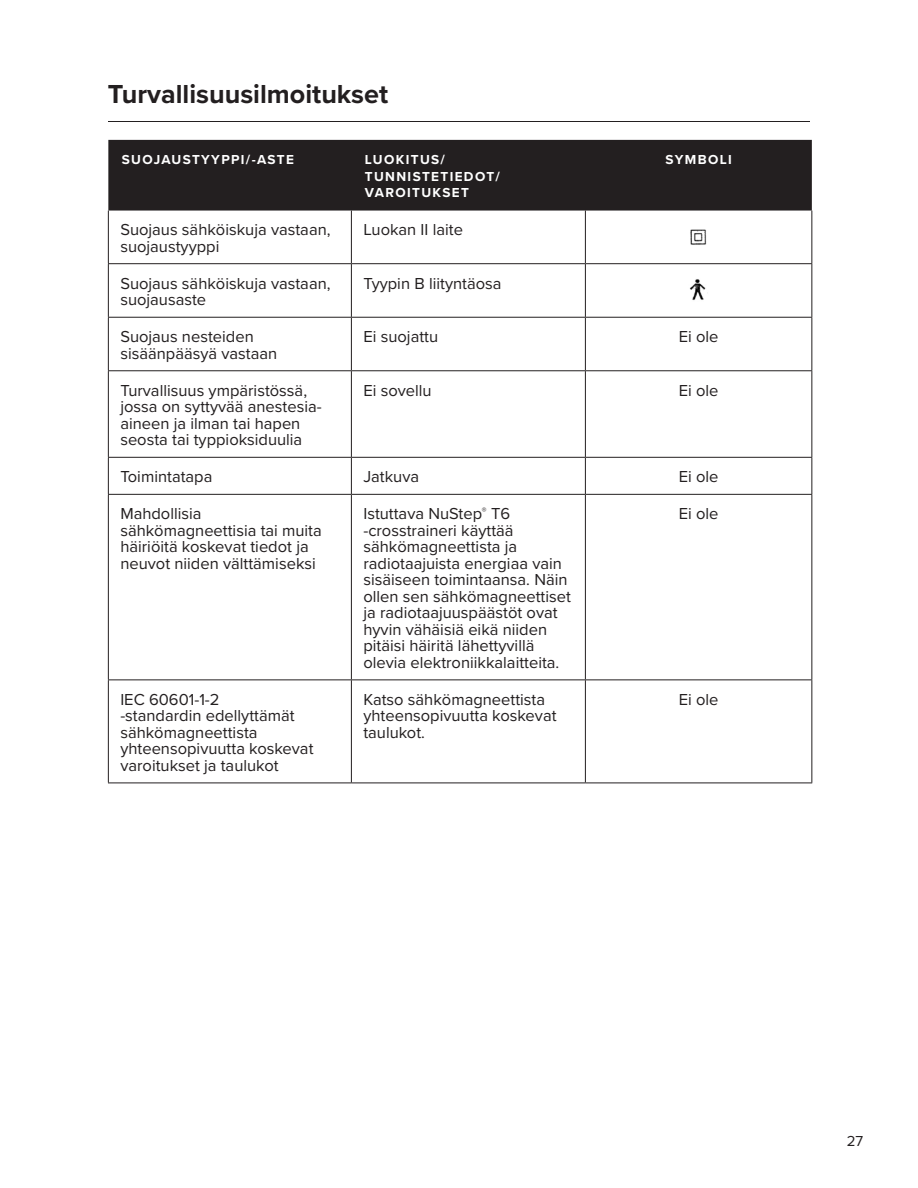
<style>
.page{position:relative;width:918px;height:1188px;background:#fff}
.page>*{position:absolute;margin:0;border:0;box-sizing:border-box;transform-origin:0 0}
.Section_Title{font:700 27px "Proxima Nova";color:#231f20}
.Table_Body{font:16.5px/16.5px "Proxima Nova";color:#231f20}
.t1{font:15px "Proxima Nova";color:#231f20}
.Table_Head_2{font:700 13.5px/16.5px "Proxima Nova";letter-spacing:.1em;color:#fff}
</style>
<div class="page">
<hr style="left:108px;top:121px;width:702px;height:1px;background:#231f20">
<div style="left:108px;top:140px;width:704px;height:71px;background:#231f20"></div>
<hr style="left:108px;top:211px;width:1px;height:52px;background:#231f20">
<hr style="left:351px;top:211px;width:1px;height:52px;background:#231f20">
<hr style="left:585px;top:211px;width:1px;height:52px;background:#231f20">
<hr style="left:811px;top:211px;width:1px;height:52px;background:#231f20">
<hr style="left:108px;top:263px;width:243px;height:1px;background:#231f20">
<hr style="left:108px;top:264px;width:1px;height:53px;background:#231f20">
<hr style="left:351px;top:263px;width:234px;height:1px;background:#231f20">
<hr style="left:351px;top:264px;width:1px;height:53px;background:#231f20">
<hr style="left:585px;top:263px;width:227px;height:1px;background:#231f20">
<hr style="left:585px;top:264px;width:1px;height:53px;background:#231f20">
<hr style="left:811px;top:264px;width:1px;height:53px;background:#231f20">
<hr style="left:108px;top:317px;width:243px;height:1px;background:#231f20">
<hr style="left:108px;top:318px;width:1px;height:52px;background:#231f20">
<hr style="left:351px;top:317px;width:234px;height:1px;background:#231f20">
<hr style="left:351px;top:318px;width:1px;height:52px;background:#231f20">
<hr style="left:585px;top:317px;width:227px;height:1px;background:#231f20">
<hr style="left:585px;top:318px;width:1px;height:52px;background:#231f20">
<hr style="left:811px;top:318px;width:1px;height:52px;background:#231f20">
<hr style="left:108px;top:370px;width:243px;height:1px;background:#231f20">
<hr style="left:108px;top:371px;width:1px;height:86px;background:#231f20">
<hr style="left:351px;top:370px;width:234px;height:1px;background:#231f20">
<hr style="left:351px;top:371px;width:1px;height:86px;background:#231f20">
<hr style="left:585px;top:370px;width:227px;height:1px;background:#231f20">
<hr style="left:585px;top:371px;width:1px;height:86px;background:#231f20">
<hr style="left:811px;top:371px;width:1px;height:86px;background:#231f20">
<hr style="left:108px;top:457px;width:243px;height:1px;background:#231f20">
<hr style="left:108px;top:458px;width:1px;height:36px;background:#231f20">
<hr style="left:351px;top:457px;width:234px;height:1px;background:#231f20">
<hr style="left:351px;top:458px;width:1px;height:36px;background:#231f20">
<hr style="left:585px;top:457px;width:227px;height:1px;background:#231f20">
<hr style="left:585px;top:458px;width:1px;height:36px;background:#231f20">
<hr style="left:811px;top:458px;width:1px;height:36px;background:#231f20">
<hr style="left:108px;top:494px;width:243px;height:1px;background:#231f20">
<hr style="left:108px;top:495px;width:1px;height:184px;background:#231f20">
<hr style="left:351px;top:494px;width:234px;height:1px;background:#231f20">
<hr style="left:351px;top:495px;width:1px;height:184px;background:#231f20">
<hr style="left:585px;top:494px;width:227px;height:1px;background:#231f20">
<hr style="left:585px;top:495px;width:1px;height:184px;background:#231f20">
<hr style="left:811px;top:495px;width:1px;height:184px;background:#231f20">
<hr style="left:108px;top:679px;width:243px;height:1px;background:#231f20">
<hr style="left:108px;top:680px;width:1px;height:103px;background:#231f20">
<hr style="left:351px;top:679px;width:234px;height:1px;background:#231f20">
<hr style="left:351px;top:680px;width:1px;height:103px;background:#231f20">
<hr style="left:585px;top:679px;width:227px;height:1px;background:#231f20">
<hr style="left:585px;top:680px;width:1px;height:103px;background:#231f20">
<hr style="left:811px;top:680px;width:1px;height:103px;background:#231f20">
<hr style="left:108px;top:783px;width:243px;height:1px;background:#231f20">
<hr style="left:351px;top:783px;width:234px;height:1px;background:#231f20">
<hr style="left:585px;top:783px;width:227px;height:1px;background:#231f20">
<img style="left:690px;top:229px;width:17px;height:16px">
<img style="left:690px;top:279px;width:18px;height:22px">
<p class="Section_Title" style="left:108px;top:74px;width:282px">Turvallisuusilmoitukset</p>
<p class="Table_Head_2" style="left:122px;top:151px;width:174px">SUOJAUSTYYPPI/-ASTE</p>
<p class="Table_Head_2" style="left:365px;top:151px;width:137px">LUOKITUS/<br>TUNNISTETIEDOT/<br>VAROITUKSET</p>
<p class="Table_Head_2" style="left:665px;top:151px;width:68px">SYMBOLI</p>
<p class="Table_Body" style="left:120px;top:221px;width:212px">Suojaus sähköiskuja vastaan, suojaustyyppi</p>
<p class="Table_Body" style="left:363px;top:221px;width:101px">Luokan II laite</p>
<p class="Table_Body" style="left:120px;top:274px;width:212px">Suojaus sähköiskuja vastaan, suojausaste</p>
<p class="Table_Body" style="left:363px;top:274px;width:140px">Tyypin B liityntäosa</p>
<p class="Table_Body" style="left:120px;top:328px;width:158px">Suojaus nesteiden sisäänpääsyä vastaan</p>
<p class="Table_Body" style="left:363px;top:328px;width:76px">Ei suojattu</p>
<p class="Table_Body" style="left:679px;top:328px;width:41px">Ei ole</p>
<p class="Table_Body" style="left:120px;top:381px;width:203px">Turvallisuus ympäristössä, jossa on syttyvää anestesia&shy;aineen ja ilman tai hapen seosta tai typpioksiduulia</p>
<p class="Table_Body" style="left:363px;top:381px;width:70px">Ei sovellu</p>
<p class="Table_Body" style="left:679px;top:381px;width:41px">Ei ole</p>
<p class="Table_Body" style="left:120px;top:468px;width:94px">Toimintatapa</p>
<p class="Table_Body" style="left:363px;top:468px;width:57px">Jatkuva</p>
<p class="Table_Body" style="left:679px;top:468px;width:41px">Ei ole</p>
<p class="Table_Body" style="left:120px;top:505px;width:203px">Mahdollisia sähkömagneettisia tai muita häiriöitä koskevat tiedot ja neuvot niiden välttämiseksi</p>
<p class="Table_Body" style="left:363px;top:505px;width:209px">Istuttava NuStep<sup>®</sup> T6 -crosstraineri käyttää sähkömagneettista ja radiotaajuista energiaa vain sisäiseen toimintaansa. Näin ollen sen sähkömagneettiset ja radiotaajuuspäästöt ovat hyvin vähäisiä eikä niiden pitäisi häiritä lähettyvillä olevia elektroniikkalaitteita.</p>
<p class="Table_Body" style="left:679px;top:505px;width:41px">Ei ole</p>
<p class="Table_Body" style="left:120px;top:690px;width:195px">IEC 60601-1-2<br>-standardin edellyttämät sähkömagneettista yhteensopivuutta koskevat varoitukset ja taulukot</p>
<p class="Table_Body" style="left:363px;top:690px;width:195px">Katso sähkömagneettista yhteensopivuutta koskevat taulukot.</p>
<p class="Table_Body" style="left:679px;top:690px;width:41px">Ei ole</p>
<p class="t1" style="left:847px;top:1130px;width:18px">27</p>
</div>
